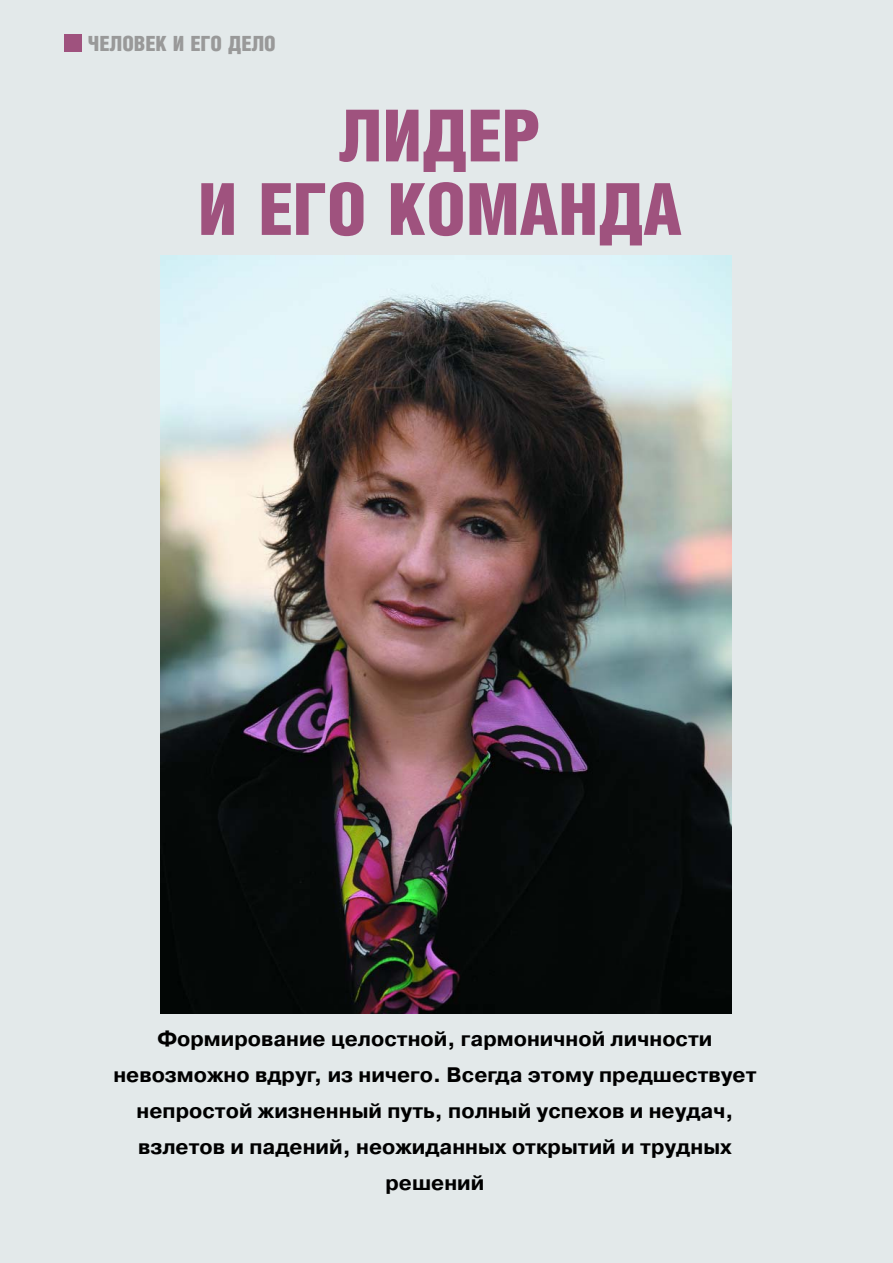
<style>
.page{position:relative;width:893px;height:1263px;background:#fff}
.page>*{position:absolute;margin:0;border:0;box-sizing:border-box;transform-origin:0 0}
.t1{font:900 72px/73.5px "Helios Cond";color:#9f527e;text-align:center}
.t2{font:700 21px/36px "Pragmatica C";color:#000;text-align:center}
.t3{font:900 21px "Helios Cond";color:#999}
</style>
<div class="page">
<div style="left:0;top:0;width:892px;height:1263px;background:#e3e9ea"></div>
<div style="left:65px;top:34px;width:17px;height:17px;background:#9f527e"></div>
<img style="left:161px;top:256px;width:570px;height:758px">
<p class="t3" style="left:88px;top:38px;width:189px">ЧЕЛОВЕК И ЕГО ДЕЛО</p>
<h1 class="t1" style="left:198px;top:109px;width:485px">ЛИДЕР<br>И ЕГО КОМАНДА</h1>
<p class="t2" style="left:113px;top:1021px;width:644px">Формирование целостной, гармоничной личности невозможно вдруг, из ничего. Всегда этому предшествует непростой жизненный путь, полный успехов и неудач, взлетов и падений, неожиданных открытий и трудных решений</p>
</div>
